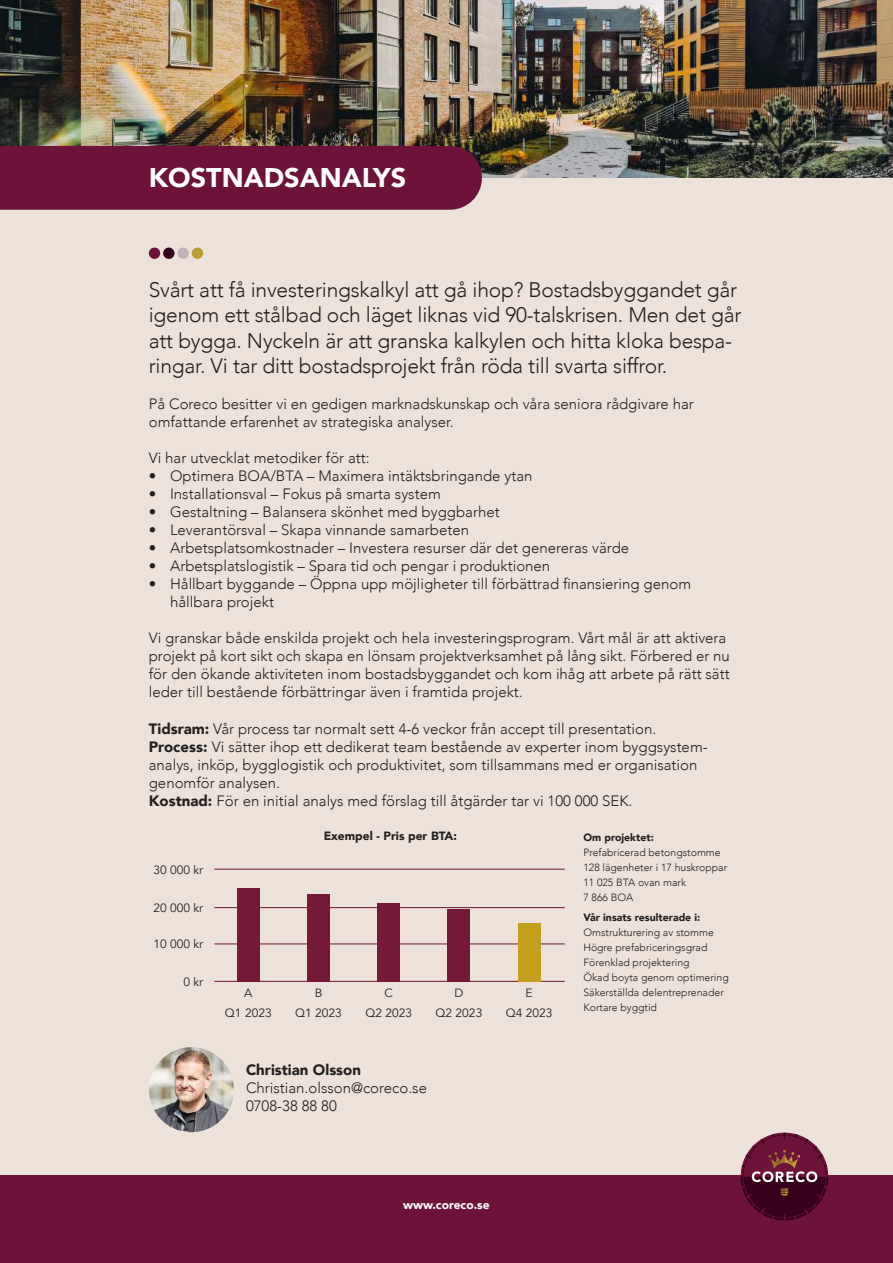
<style>
.page{position:relative;width:893px;height:1263px;background:#fff}
.page>*{position:absolute;margin:0;border:0;box-sizing:border-box;transform-origin:0 0}
.t1{font:900 27px "Avenir";color:#fff}
.t2{font:300 21px/25.5px "Avenir";letter-spacing:-.01em;color:#221f1f}
.t3{font:300 15px/18px "Avenir";color:#221f1f}
.t4{font:900 15px "Avenir";color:#221f1f}
.t5{font:12px/20.2px "Avenir";color:#221f1f;text-align:center}
.t6{font:900 12px "Avenir";color:#221f1f}
.t7{font:900 12px "Avenir";color:#fff}
.t8{font:300 10.5px/15px "Avenir";color:#221f1f}
.t9{font:900 10.5px "Avenir";color:#221f1f}
.s1{font-weight:900}
</style>
<div class="page">
<div style="left:0;top:144px;width:893px;height:1031px;background:#ece2d9"></div>
<div style="left:0;top:1175px;width:893px;height:88px;background:#6d1339"></div>
<div style="left:163px;top:248px;width:11px;height:11px;background:#37001a;border-radius:50%"></div>
<div style="left:149px;top:248px;width:11px;height:11px;background:#6d1339;border-radius:50%"></div>
<div style="left:177px;top:248px;width:12px;height:11px;background:#c4b1b3;border-radius:50%"></div>
<div style="left:192px;top:248px;width:11px;height:11px;background:#ba9c31;border-radius:50%"></div>
<svg style="left:741px;top:1132px;width:88px;height:88px"></svg>
<img style="left:149px;top:1047px;width:85px;height:85px;border-radius:43px">
<img style="left:0;top:0;width:893px;height:178px">
<div style="left:0;top:146px;width:482px;height:64px;background:#6d1339"></div>
<hr style="left:214px;top:981px;width:351px;height:1px;background:#6d1339">
<hr style="left:214px;top:944px;width:351px;height:1px;background:#6d1339">
<hr style="left:214px;top:907px;width:351px;height:1px;background:#6d1339">
<hr style="left:214px;top:869px;width:351px;height:1px;background:#6d1339">
<div style="left:237px;top:888px;width:22px;height:93px;background:#741a38"></div>
<div style="left:307px;top:894px;width:23px;height:87px;background:#741a38"></div>
<div style="left:378px;top:903px;width:22px;height:78px;background:#741a38"></div>
<div style="left:448px;top:909px;width:22px;height:72px;background:#741a38"></div>
<div style="left:518px;top:923px;width:22px;height:58px;background:#c3a01d"></div>
<h1 class="t1" style="left:149px;top:166px;width:259px">KOSTNADSANALYS</h1>
<p class="t2" style="left:149px;top:277px;width:594px">Svårt att få investeringskalkyl att gå ihop? Bostadsbyggandet går igenom ett stålbad och läget liknas vid 90-talskrisen. Men det går att bygga. Nyckeln är att granska kalkylen och hitta kloka bespa&shy;ringar. Vi tar ditt bostadsprojekt från röda till svarta siffror.</p>
<p class="t3" style="left:149px;top:396px;width:547px">På Coreco besitter vi en gedigen marknadskunskap och våra seniora rådgivare har omfattande erfarenhet av strategiska analyser.</p>
<p class="t3" style="left:149px;top:450px;width:223px">Vi har utvecklat metodiker för att:</p>
<p class="t3" style="left:149px;top:468px;width:385px">• Optimera BOA/BTA – Maximera intäktsbringande ytan</p>
<p class="t3" style="left:149px;top:486px;width:293px">• Installationsval – Fokus på smarta system</p>
<p class="t3" style="left:149px;top:504px;width:352px">• Gestaltning – Balansera skönhet med byggbarhet</p>
<p class="t3" style="left:149px;top:522px;width:322px">• Leverantörsval – Skapa vinnande samarbeten</p>
<p class="t3" style="left:149px;top:540px;width:482px">• Arbetsplatsomkostnader – Investera resurser där det genereras värde</p>
<p class="t3" style="left:149px;top:558px;width:403px">• Arbetsplatslogistik – Spara tid och pengar i produktionen</p>
<p class="t3" style="left:170px;top:575px;width:523px;text-indent:-21px">• Hållbart byggande – Öppna upp möjligheter till förbättrad finansiering genom hållbara projekt</p>
<p class="t3" style="left:149px;top:630px;width:583px">Vi granskar både enskilda projekt och hela investeringsprogram. Vårt mål är att aktivera projekt på kort sikt och skapa en lönsam projektverksamhet på lång sikt. Förbered er nu för den ökande aktiviteten inom bostadsbyggandet och kom ihåg att arbete på rätt sätt leder till bestående förbättringar även i framtida projekt.</p>
<p class="t3" style="left:149px;top:720px;width:560px"><span class="s1">Tidsram:</span> Vår process tar normalt sett 4-6 veckor från accept till presentation.<br><span class="s1">Process:</span> Vi sätter ihop ett dedikerat team bestående av experter inom byggsystem&shy;analys, inköp, bygglogistik och produktivitet, som tillsammans med er organisation genomför analysen.<br><span class="s1">Kostnad:</span> För en initial analys med förslag till åtgärder tar vi 100 000 SEK.</p>
<p class="t5" style="left:153px;top:860px;width:51px">30 000 kr</p>
<p class="t5" style="left:153px;top:898px;width:51px">20 000 kr</p>
<p class="t5" style="left:153px;top:934px;width:51px">10 000 kr</p>
<p class="t5" style="left:183px;top:971px;width:21px">0 kr</p>
<p class="t6" style="left:324px;top:831px;width:135px">Exempel - Pris per BTA:</p>
<p class="t5" style="left:225px;top:982px;width:48px">A<br>Q1 2023</p>
<p class="t5" style="left:315px;top:982px;width:9px">B</p>
<p class="t5" style="left:385px;top:982px;width:10px">C</p>
<p class="t5" style="left:454px;top:982px;width:10px">D</p>
<p class="t5" style="left:526px;top:982px;width:9px">E</p>
<p class="t5" style="left:295px;top:1003px;width:48px">Q1 2023</p>
<p class="t5" style="left:365px;top:1003px;width:48px">Q2 2023</p>
<p class="t5" style="left:436px;top:1003px;width:48px">Q2 2023</p>
<p class="t5" style="left:506px;top:1003px;width:48px">Q4 2023</p>
<p class="t4" style="left:246px;top:1064px;width:116px">Christian Olsson</p>
<p class="t3" style="left:246px;top:1079px;width:183px">Christian.olsson@coreco.se<br>0708-38 88 80</p>
<p class="t9" style="left:583px;top:833px;width:72px">Om projektet:</p>
<p class="t8" style="left:583px;top:845px;width:145px">Prefabricerad betongstomme<br>128 lägenheter i 17 huskroppar<br>11 025 BTA ovan mark<br>7 866 BOA</p>
<p class="t9" style="left:583px;top:913px;width:118px">Vår insats resulterade i:</p>
<p class="t8" style="left:583px;top:925px;width:147px">Omstrukturering av stomme<br>Högre prefabriceringsgrad<br>Förenklad projektering<br>Ökad boyta genom optimering<br>Säkerställda delentreprenader<br>Kortare byggtid</p>
<p class="t7" style="left:403px;top:1200px;width:88px">www.coreco.se</p>
</div>
